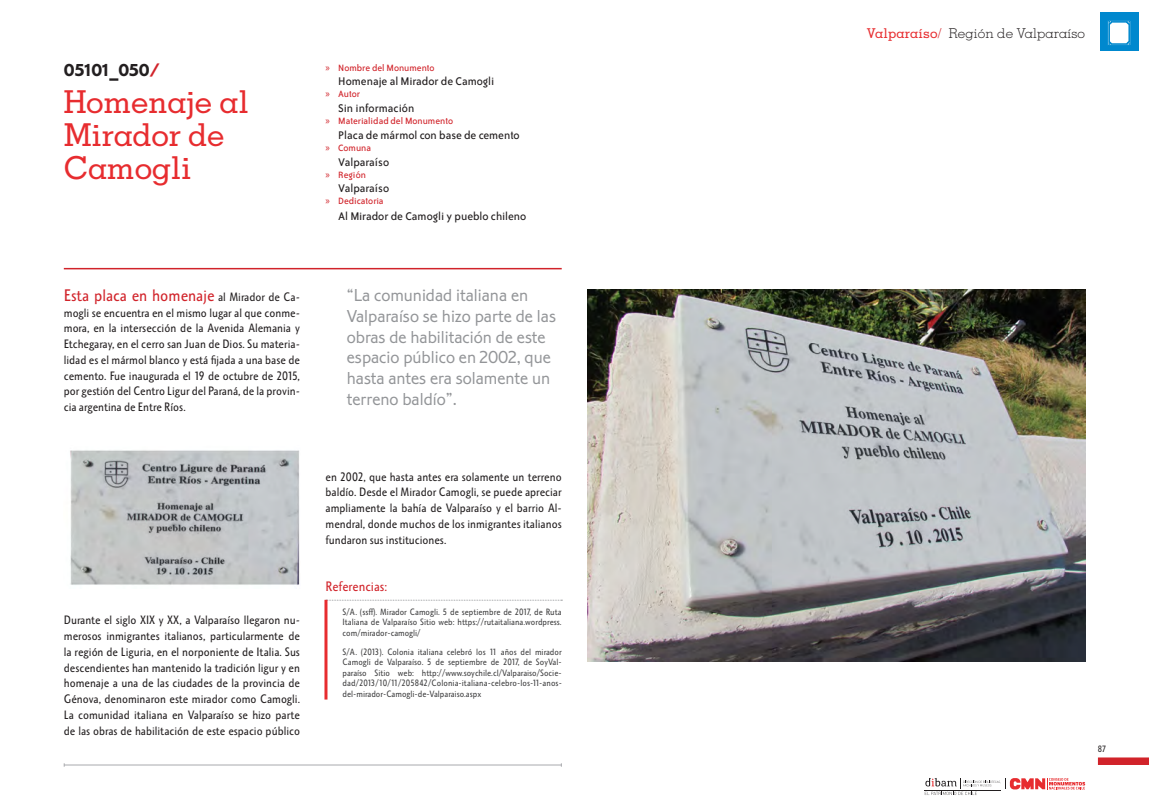
<style>
.page{position:relative;width:1149px;height:808px;background:#fff}
.page>*{position:absolute;margin:0;border:0;box-sizing:border-box;transform-origin:0 0}
._1_TITULO_MONUMENTO{font:500 31.5px/33px "Memphis";letter-spacing:-.01em;color:#e72c2f}
._2_Texto_DESTACADO{font:300 18px/20.7px "Corinthian Std";color:#939598}
._0_NUMERO_INICIAL{font:700 18px "Corinthian Std";color:#231f20}
._2_TEXTO_GENERAL{font:16.5px "Octone ITC Std";color:#d1232a}
.t1{font:300 13.5px "Memphis";letter-spacing:.01em;color:#231f20}
._3_SUBTITULO_REFEREN{font:13.5px "Octone ITC Std";color:#d1232a}
._2_TEXTO_DESCRIPCION{font:12.75px "Bailey Sans ITC Std";color:#231f20}
._2_TEXTO_GENERAL-2{font:12px/15.8px "Octone ITC Std";color:#231f20;text-align:justify}
.t2{font:10.5px "Bailey Sans ITC Std";color:#d1232a}
._2_TEXTO_BIBLIOGRAFI{font:9px/10.5px "Octone ITC Std";color:#3e3e3f;text-align:justify}
.t3{font:9px "Octone ITC Std";color:#231f20}
.s1{color:#d1232a}
.s2{font-family:"Myriad Pro"}
.s3{font-size:12px;color:#231f20}
.s4{font-weight:500;color:#e72c2f}
</style>
<div class="page">
<div style="left:1097px;top:757px;width:51px;height:8px;background:#d1232a"></div>
<hr style="left:64px;top:268px;width:497px;height:1px;background:#d1232a">
<div style="left:1099px;top:13px;width:38px;height:38px;background:#0088ce"></div>
<svg style="left:1107px;top:20px;width:23px;height:25px"></svg>
<div style="left:1108px;top:22px;width:20px;height:22px;background:#fff;border:1px solid #0088ce;border-radius:2px"></div>
<svg style="left:924px;top:778px;width:160px;height:17px"></svg>
<svg style="left:327px;top:600px;width:235px;height:1px"></svg>
<hr style="left:64px;top:765px;width:497px;height:1px;background:#a8a9ad">
<hr style="left:324px;top:600px;width:3px;height:99px;background:#e72c2f">
<img style="left:70px;top:450px;width:230px;height:135px">
<img style="left:587px;top:289px;width:497px;height:373px">
<p class="_0_NUMERO_INICIAL" style="left:64px;top:60px;width:97px">05101_050<span class="s1">/</span></p>
<p class="_1_TITULO_MONUMENTO" style="left:64px;top:85px;width:186px">Homenaje al<br>Mirador de<br>Camogli</p>
<p class="t2" style="left:325px;top:62px;width:111px"><span class="s2">»</span> Nombre del Monumento</p>
<p class="_2_TEXTO_DESCRIPCION" style="left:338px;top:75px;width:158px">Homenaje al Mirador de Camogli</p>
<p class="t2" style="left:325px;top:89px;width:36px"><span class="s2">»</span> Autor</p>
<p class="_2_TEXTO_DESCRIPCION" style="left:338px;top:102px;width:77px">Sin información</p>
<p class="t2" style="left:325px;top:116px;width:129px"><span class="s2">»</span> Materialidad del Monumento</p>
<p class="_2_TEXTO_DESCRIPCION" style="left:338px;top:128px;width:183px">Placa de mármol con base de cemento</p>
<p class="t2" style="left:325px;top:142px;width:47px"><span class="s2">»</span> Comuna</p>
<p class="_2_TEXTO_DESCRIPCION" style="left:338px;top:155px;width:52px">Valparaíso</p>
<p class="t2" style="left:325px;top:169px;width:42px"><span class="s2">»</span> Región</p>
<p class="_2_TEXTO_DESCRIPCION" style="left:338px;top:182px;width:52px">Valparaíso</p>
<p class="t2" style="left:325px;top:196px;width:59px"><span class="s2">»</span> Dedicatoria</p>
<p class="_2_TEXTO_DESCRIPCION" style="left:338px;top:210px;width:189px">Al Mirador de Camogli y pueblo chileno</p>
<p class="_2_TEXTO_GENERAL" style="left:64px;top:285px;width:237px">Esta placa en homenaje <span class="s3">al Mirador de Ca-</span></p>
<p class="_2_TEXTO_GENERAL-2" style="left:64px;top:304px;width:238px">mogli se encuentra en el mismo lugar al que conme&shy;mora, en la intersección de la Avenida Alemania y Etchegaray, en el cerro san Juan de Dios. Su materia&shy;lidad es el mármol blanco y está fijada a una base de cemento. Fue inaugurada el 19 de octubre de 2015, por gestión del Centro Ligur del Paraná, de la provin&shy;cia argentina de Entre Ríos.</p>
<p class="_2_TEXTO_GENERAL-2" style="left:64px;top:612px;width:238px">Durante el siglo XIX y XX, a Valparaíso llegaron nu&shy;merosos inmigrantes italianos, particularmente de la región de Liguria, en el norponiente de Italia. Sus descendientes han mantenido la tradición ligur y en homenaje a una de las ciudades de la provincia de Génova, denominaron este mirador como Camogli.<br>La comunidad italiana en Valparaíso se hizo parte de las obras de habilitación de este espacio público</p>
<p class="_2_Texto_DESTACADO" style="left:347px;top:285px;width:211px">“La comunidad italiana en<br>Valparaíso se hizo parte de las obras de habilitación de este espacio público en 2002, que hasta antes era solamente un terreno baldío”.</p>
<p class="_2_TEXTO_GENERAL-2" style="left:325px;top:468px;width:237px">en 2002, que hasta antes era solamente un terreno baldío. Desde el Mirador Camogli, se puede apreciar ampliamente la bahía de Valparaíso y el barrio Al&shy;mendral, donde muchos de los inmigrantes italianos fundaron sus instituciones.</p>
<p class="_3_SUBTITULO_REFEREN" style="left:325px;top:578px;width:63px">Referencias:</p>
<p class="_2_TEXTO_BIBLIOGRAFI" style="left:342px;top:606px;width:220px">S/A. (ssff). Mirador Camogli. 5 de septiembre de 2017, de Ruta Italiana de Valparaíso Sitio web: https://rutaitaliana.wordpress. com/mirador-camogli/</p>
<p class="_2_TEXTO_BIBLIOGRAFI" style="left:342px;top:646px;width:221px">S/A. (2013). Colonia italiana celebró los 11 años del mirador Camogli de Valparaíso. 5 de septiembre de 2017, de SoyVal&shy;paraíso Sitio web: http://www.soychile.cl/Valparaiso/Socie&shy;dad/2013/10/11/205842/Colonia-italiana-celebro-los-11-anos&shy;del-mirador-Camogli-de-Valparaiso.aspx</p>
<p class="t1" style="left:866px;top:25px;width:220px"><span class="s4">Valparaíso</span><span class="s1">/</span> Región de Valparaíso</p>
<p class="t3" style="left:1097px;top:743px;width:10px">87</p>
</div>
